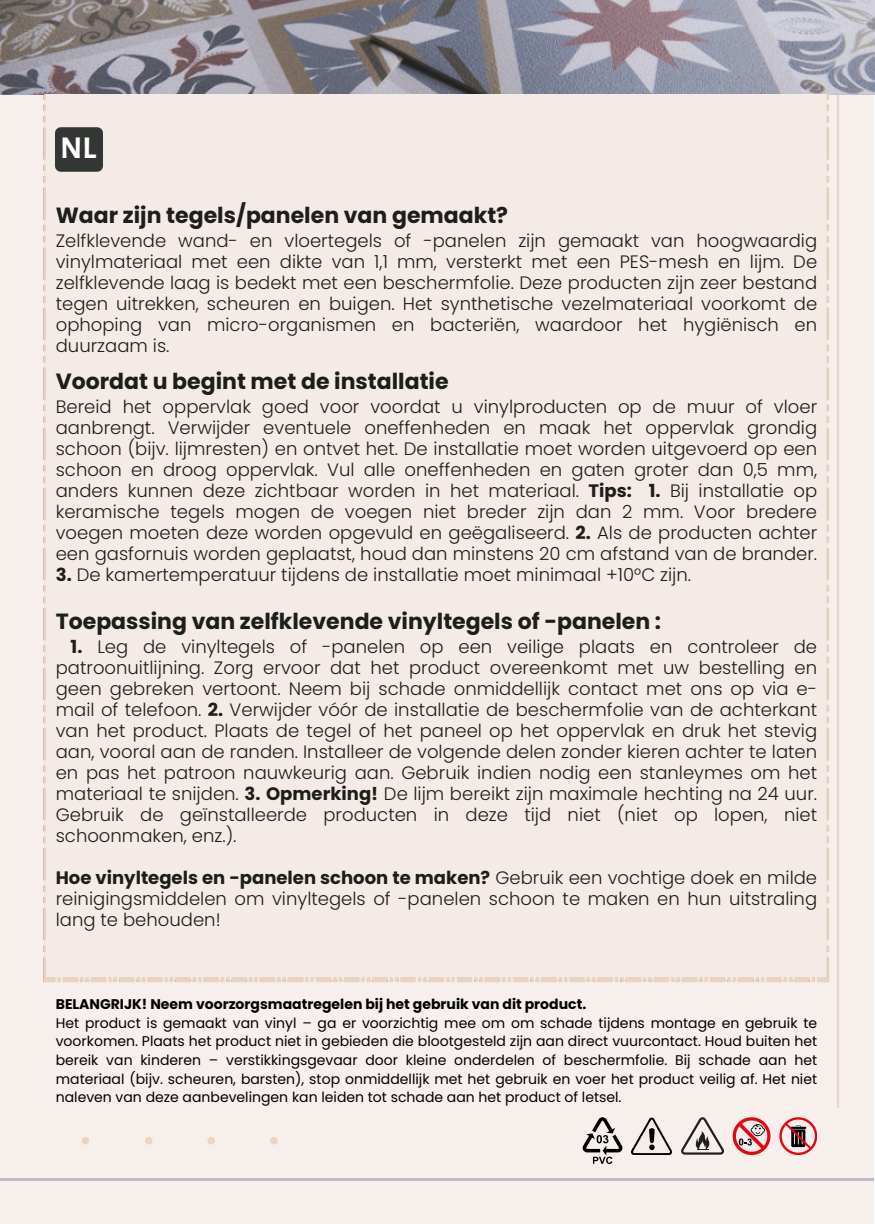
<style>
.page{position:relative;width:875px;height:1224px;background:#fff}
.page>*{position:absolute;margin:0;border:0;box-sizing:border-box;transform-origin:0 0}
.t1{font:700 32px "Alegreya Sans";color:#fff}
.t2{font:700 22px "Poppins";color:#1d1d1b}
.t3{font:300 18px/21px "Poppins";color:#1d1d1b;text-align:justify}
.t4{font:14px/18.6px "Poppins";color:#000;text-align:justify}
.t5{font:700 14px "Poppins";color:#000}
.s1{font-weight:700}
</style>
<div class="page">
<div style="left:0;top:1px;width:873px;height:1223px;background:#f6ede8"></div>
<hr style="left:0;top:1179px;width:873px;height:1px;background:#b1b0be">
<img style="left:0;top:0;width:874px;height:94px">
<img style="left:43px;top:95px;width:796px;height:1012px">
<div style="left:82px;top:1137px;width:7px;height:8px;background:#eed3be;border-radius:50%"></div>
<div style="left:145px;top:1137px;width:7px;height:8px;background:#eed3be;border-radius:50%"></div>
<div style="left:207px;top:1137px;width:8px;height:8px;background:#eed3be;border-radius:50%"></div>
<div style="left:270px;top:1137px;width:7px;height:8px;background:#eed3be;border-radius:50%"></div>
<div style="left:56px;top:128px;width:46px;height:43px;background:#333633"></div>
<svg style="left:582px;top:1117px;width:40px;height:47px"></svg>
<svg style="left:732px;top:1117px;width:37px;height:38px"></svg>
<svg style="left:681px;top:1117px;width:42px;height:38px"></svg>
<svg style="left:779px;top:1117px;width:37px;height:38px"></svg>
<svg style="left:631px;top:1118px;width:40px;height:37px"></svg>
<h2 class="t1" style="left:60px;top:132px;width:38px">NL</h2>
<h1 class="t2" style="left:56px;top:200px;width:453px">Waar zijn tegels/panelen van gemaakt?</h1>
<h1 class="t3" style="left:56px;top:230px;width:762px">Zelfklevende wand- en vloertegels of -panelen zijn gemaakt van hoogwaardig vinylmateriaal met een dikte van 1,1 mm, versterkt met een PES-mesh en lijm. De zelfklevende laag is bedekt met een beschermfolie. Deze producten zijn zeer bestand tegen uitrekken, scheuren en buigen. Het synthetische vezelmateriaal voorkomt de ophoping van micro-organismen en bacteriën, waardoor het hygiënisch en duurzaam is.</h1>
<p class="t2" style="left:56px;top:365px;width:394px">Voordat u begint met de installatie</p>
<p class="t3" style="left:56px;top:396px;width:762px">Bereid het oppervlak goed voor voordat u vinylproducten op de muur of vloer aanbrengt. Verwijder eventuele oneffenheden en maak het oppervlak grondig schoon (bijv. lijmresten) en ontvet het. De installatie moet worden uitgevoerd op een schoon en droog oppervlak. Vul alle oneffenheden en gaten groter dan 0,5 mm, anders kunnen deze zichtbaar worden in het materiaal. <span class="s1">Tips: 1.</span> Bij installatie op keramische tegels mogen de voegen niet breder zijn dan 2 mm. Voor bredere voegen moeten deze worden opgevuld en geëgaliseerd. <span class="s1">2.</span> Als de producten achter een gasfornuis worden geplaatst, houd dan minstens 20 cm afstand van de brander.</p>
<p class="t3" style="left:56px;top:564px;width:636px"><span class="s1">3.</span> De kamertemperatuur tijdens de installatie moet minimaal +10°C zijn.</p>
<p class="t2" style="left:56px;top:605px;width:606px">Toepassing van zelfklevende vinyltegels of -panelen :</p>
<p class="t3" style="left:56px;top:636px;width:762px;text-indent:15px"><span class="s1">1.</span> Leg de vinyltegels of -panelen op een veilige plaats en controleer de patroonuitlijning. Zorg ervoor dat het product overeenkomt met uw bestelling en geen gebreken vertoont. Neem bij schade onmiddellijk contact met ons op via e&shy;mail of telefoon. <span class="s1">2.</span> Verwijder vóór de installatie de beschermfolie van de achterkant van het product. Plaats de tegel of het paneel op het oppervlak en druk het stevig aan, vooral aan de randen. Installeer de volgende delen zonder kieren achter te laten en pas het patroon nauwkeurig aan. Gebruik indien nodig een stanleymes om het materiaal te snijden. <span class="s1">3. Opmerking!</span> De lijm bereikt zijn maximale hechting na 24 uur.<br>Gebruik de geïnstalleerde producten in deze tijd niet (niet op lopen, niet schoonmaken, enz.).</p>
<p class="t3" style="left:56px;top:867px;width:762px"><span class="s1">Hoe vinyltegels en -panelen schoon te maken?</span> Gebruik een vochtige doek en milde reinigingsmiddelen om vinyltegels of -panelen schoon te maken en hun uitstraling lang te behouden!</p>
<h2 class="t5" style="left:56px;top:994px;width:531px">BELANGRIJK! Neem voorzorgsmaatregelen bij het gebruik van dit product.</h2>
<h2 class="t4" style="left:56px;top:1013px;width:762px">Het product is gemaakt van vinyl – ga er voorzichtig mee om om schade tijdens montage en gebruik te voorkomen. Plaats het product niet in gebieden die blootgesteld zijn aan direct vuurcontact. Houd buiten het bereik van kinderen – verstikkingsgevaar door kleine onderdelen of beschermfolie. Bij schade aan het materiaal (bijv. scheuren, barsten), stop onmiddellijk met het gebruik en voer het product veilig af. Het niet naleven van deze aanbevelingen kan leiden tot schade aan het product of letsel.</h2>
</div>
